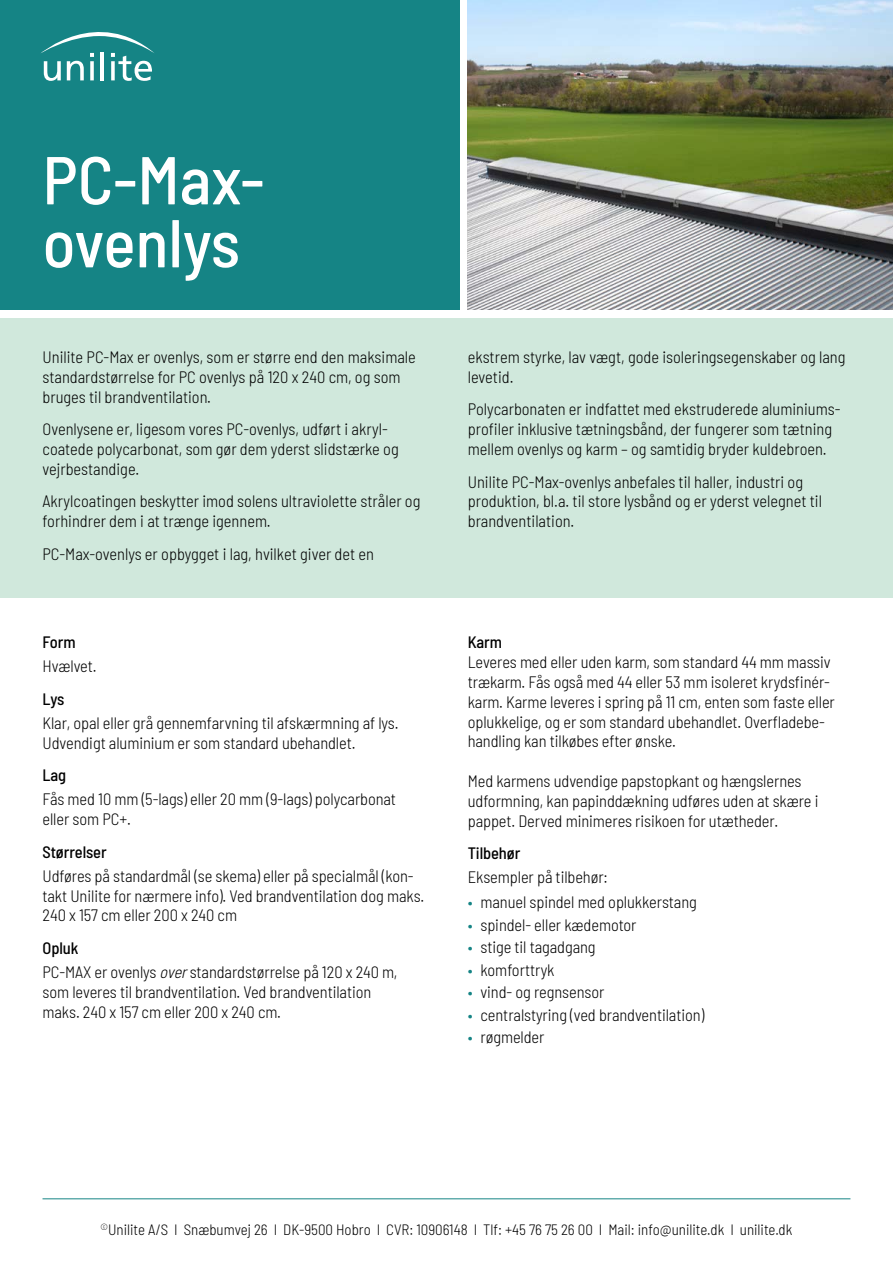
<style>
.page{position:relative;width:893px;height:1263px;background:#fff}
.page>*{position:absolute;margin:0;border:0;box-sizing:border-box;transform-origin:0 0}
.t1{font:500 semi-condensed 67.5px/63px "Barlow";color:#fff}
.t2{font:300 semi-condensed 16.5px/19.8px "Barlow";letter-spacing:-.005em;color:#000}
.t3{font:500 semi-condensed 16.5px "Barlow";letter-spacing:-.005em;color:#000}
.t4{font:300 semi-condensed 15px "Barlow";color:#000}
.s1{font-weight:500}
.s2{font-style:italic}
.s3{color:#158485}
</style>
<div class="page">
<div style="left:0;top:318px;width:893px;height:280px;background:#d0e8dc"></div>
<img style="left:468px;top:0;width:425px;height:309px">
<div style="left:0;top:0;width:459px;height:309px;background:#158485"></div>
<svg style="left:41px;top:32px;width:113px;height:49px"></svg>
<hr style="left:43px;top:1198px;width:807px;height:1px;background:#158485">
<h1 class="t1" style="left:43px;top:143px;width:224px">PC-Max&shy;ovenlys</h1>
<p class="t2" style="left:43px;top:346px;width:375px">Unilite PC-Max er ovenlys, som er større end den maksimale standardstørrelse for PC ovenlys på 120 x 240 cm, og som bruges til brandventilation.</p>
<p class="t2" style="left:43px;top:418px;width:358px">Ovenlysene er, ligesom vores PC-ovenlys, udført i akryl&shy;coatede polycarbonat, som gør dem yderst slidstærke og vejrbestandige.</p>
<p class="t2" style="left:43px;top:490px;width:379px">Akrylcoatingen beskytter imod solens ultraviolette stråler og forhindrer dem i at trænge igennem.</p>
<p class="t2" style="left:43px;top:543px;width:333px">PC-Max-ovenlys er opbygget i lag, hvilket giver det en</p>
<p class="t3" style="left:43px;top:630px;width:35px">Form</p>
<p class="t2" style="left:43px;top:655px;width:56px">Hvælvet.</p>
<p class="t3" style="left:43px;top:687px;width:23px">Lys</p>
<p class="t2" style="left:43px;top:712px;width:358px">Klar, opal eller grå gennemfarvning til afskærmning af lys.<br>Udvendigt aluminium er som standard ubehandlet.</p>
<p class="t3" style="left:43px;top:763px;width:25px">Lag</p>
<p class="t2" style="left:43px;top:788px;width:355px">Fås med 10 mm (5-lags) eller 20 mm (9-lags) polycarbonat eller som PC+.</p>
<p class="t3" style="left:43px;top:840px;width:66px">Størrelser</p>
<p class="t2" style="left:43px;top:865px;width:383px">Udføres på standardmål (se skema) eller på specialmål (kon&shy;takt Unilite for nærmere info). Ved brandventilation dog maks.<br>240 x 157 cm eller 200 x 240 cm</p>
<p class="t2" style="left:43px;top:935px;width:356px;line-height:24px"><span class="s1">Opluk<br></span>PC-MAX er ovenlys <span class="s2">over</span>standardstørrelse på 120 x 240 m,</p>
<p class="t2" style="left:43px;top:981px;width:330px">som leveres til brandventilation. Ved brandventilation maks. 240 x 157 cm eller 200 x 240 cm.</p>
<p class="t2" style="left:468px;top:346px;width:379px">ekstrem styrke, lav vægt, gode isoleringsegenskaber og lang levetid.</p>
<p class="t2" style="left:468px;top:398px;width:374px">Polycarbonaten er indfattet med ekstruderede aluminiums&shy;profiler inklusive tætningsbånd, der fungerer som tætning mellem ovenlys og karm – og samtidig bryder kuldebroen.</p>
<p class="t2" style="left:468px;top:470px;width:356px">Unilite PC-Max-ovenlys anbefales til haller, industri og produktion, bl.a. til store lysbånd og er yderst velegnet til brandventilation.</p>
<p class="t3" style="left:468px;top:630px;width:36px">Karm</p>
<p class="t2" style="left:468px;top:651px;width:369px">Leveres med eller uden karm, som standard 44 mm massiv trækarm. Fås også med 44 eller 53 mm isoleret krydsfinér&shy;karm. Karme leveres i spring på 11 cm, enten som faste eller oplukkelige, og er som standard ubehandlet. Overfladebe&shy;handling kan tilkøbes efter ønske.</p>
<p class="t2" style="left:468px;top:770px;width:352px">Med karmens udvendige papstopkant og hængslernes udformning, kan papinddækning udføres uden at skære i pappet. Derved minimeres risikoen for utætheder.</p>
<p class="t3" style="left:468px;top:841px;width:54px">Tilbehør</p>
<p class="t2" style="left:468px;top:866px;width:142px">Eksempler på tilbehør:</p>
<p class="t2" style="left:468px;top:891px;width:231px"><span class="s3">•</span> manuel spindel med oplukkerstang</p>
<p class="t2" style="left:468px;top:914px;width:170px"><span class="s3">•</span> spindel- eller kædemotor</p>
<p class="t2" style="left:468px;top:936px;width:129px"><span class="s3">•</span> stige til tagadgang</p>
<p class="t2" style="left:468px;top:959px;width:88px"><span class="s3">•</span> komforttryk</p>
<p class="t2" style="left:468px;top:981px;width:138px"><span class="s3">•</span> vind- og regnsensor</p>
<p class="t2" style="left:468px;top:1004px;width:238px"><span class="s3">•</span> centralstyring (ved brandventilation)</p>
<p class="t2" style="left:468px;top:1026px;width:78px"><span class="s3">•</span> røgmelder</p>
<p class="t4" style="left:101px;top:1219px;width:693px"><sup>©</sup>Unilite A/S I Snæbumvej 26 I DK-9500 Hobro I CVR: 10906148 I Tlf: +45 76 75 26 00 I Mail: info@unilite.dk I unilite.dk</p>
</div>
